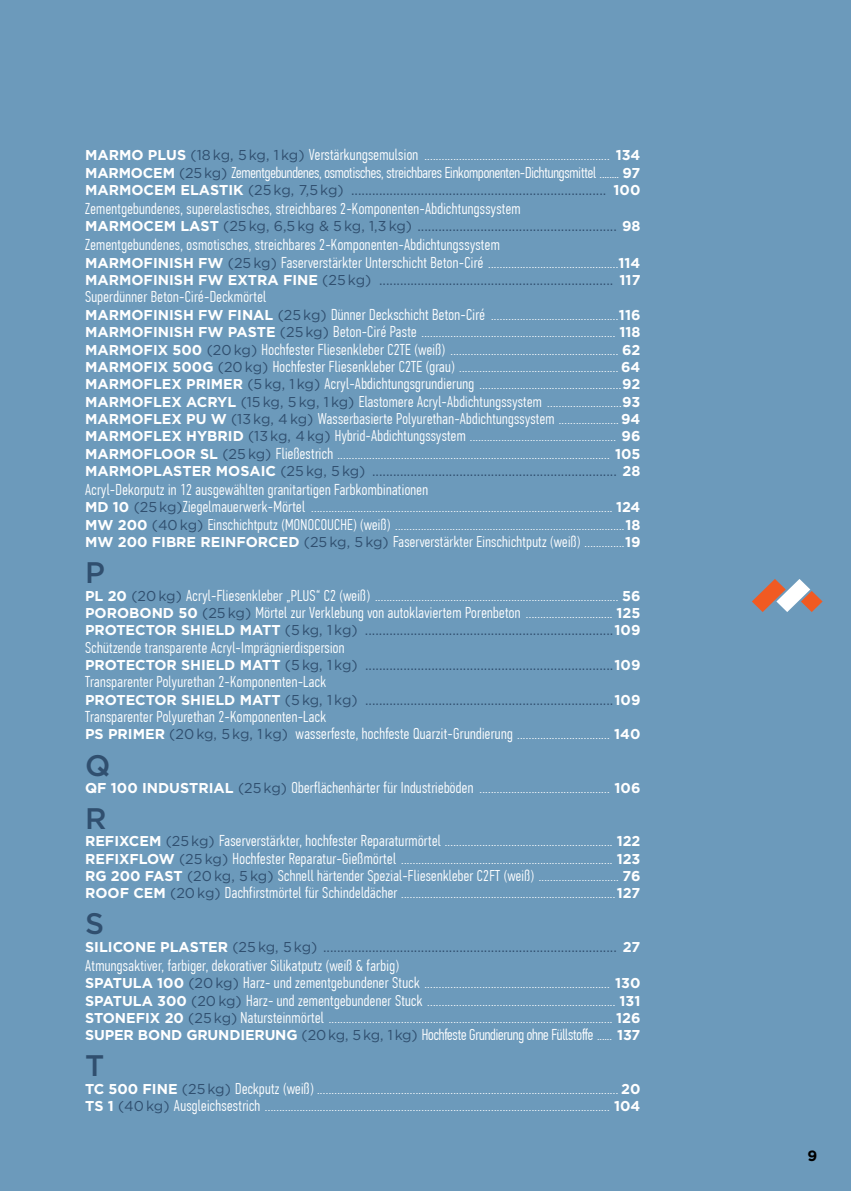
<style>
.page{position:relative;width:851px;height:1191px;background:#fff}
.page>*{position:absolute;margin:0;border:0;box-sizing:border-box;transform-origin:0 0}
.t1{font:500 29.7px "Gotham Greek";color:#304f6f}
.t2{font:300 15.75px/17.4px "PF Din Text Comp Pro";letter-spacing:.02em;color:#fff}
.t3{font:300 15.75px/17.4px "PF Din Text Comp Pro";letter-spacing:-.01em;color:#fff}
.t4{font:300 15.6px/17.4px "PF Din Text Comp Pro";letter-spacing:.02em;color:#fff;text-align:justify}
.t5{font:700 14.85px "Gotham Greek";color:#000}
.t6{font:14.25px "Gotham Greek";letter-spacing:-.025em;color:#304f6f}
.s1{font-family:"Gotham Greek";font-weight:700;font-size:14.25px}
.s2{font-family:"Gotham Greek";font-weight:400;font-size:14.25px;color:#304f6f}
.s3{font-weight:700;color:#fff}
.s4{font-size:15.6px}
</style>
<div class="page">
<div style="left:0;top:0;width:850px;height:1191px;background:#6c9abb"></div>
<svg style="left:752px;top:579px;width:70px;height:33px"></svg>
<p class="t3" style="left:85px;top:146px;width:557px"><span class="s1">MARMO PLUS</span> <span class="s2">(18 kg, 5 kg, 1 kg)</span> Verstärkungsemulsion ................................................................ <span class="s1">134<br>ΜΑRΜOCΕΜ</span> <span class="s2">(25 kg)</span> Zementgebundenes, osmotisches, streichbares Einkomponenten-Dichtungsmittel ........ <span class="s1">97</span></p>
<p class="t6" style="left:85px;top:182px;width:556px"><span class="s3">ΜΑRΜOCΕΜ ELASTIK</span> (25 kg, 7,5 kg) ......................................................................... <span class="s3">100</span></p>
<p class="t2" style="left:85px;top:200px;width:437px">Zementgebundenes, superelastisches, streichbares 2-Komponenten-Abdichtungssystem</p>
<p class="t6" style="left:85px;top:218px;width:556px"><span class="s3">ΜΑRΜOCΕΜ LAST</span> (25 kg, 6,5 kg &amp; 5 kg, 1,3 kg) ......................................................... <span class="s3">98</span></p>
<p class="t2" style="left:85px;top:236px;width:557px">Zementgebundenes, osmotisches, streichbares 2-Komponenten-Abdichtungssystem<br><span class="s1">MARMOFINISH FW</span> <span class="s2">(25 kg)</span> Faserverstärkter Unterschicht Beton-Ciré .............................................<span class="s1">114</span></p>
<p class="t6" style="left:85px;top:272px;width:557px"><span class="s3">MARMOFINISH FW EXTRA FINE</span> (25 kg) ................................................................... <span class="s3">117</span></p>
<p class="t2" style="left:85px;top:288px;width:557px">Superdünner Beton-Ciré-Deckmörtel<br><span class="s1">MARMOFINISH FW FINAL</span> <span class="s2">(25 kg)</span> Dünner Deckschicht Beton-Ciré ............................................<span class="s1">116<br>MARMOFINISH FW PASTE</span> <span class="s2">(25 kg)</span> Beton-Ciré Paste ................................................................... <span class="s1">118<br>MARMOFIX 500</span> <span class="s2">(20 kg)</span> Hochfester Fliesenkleber C2TE (weiß) .......................................................... <span class="s1">62<br>MARMOFIX 500G</span> <span class="s2">(20 kg)</span> Hochfester Fliesenkleber C2TE (grau) ....................................................... <span class="s1">64<br>MARMOFLEX PRIMER</span> <span class="s2">(5 kg, 1 kg)</span> Acryl-Abdichtungsgrundierung .................................................<span class="s1">92</span></p>
<p class="t4" style="left:85px;top:392px;width:556px"><span class="s1">MARMOFLEX ACRYL</span> <span class="s2">(15 kg, 5 kg, 1 kg)</span> Elastomere Acryl-Abdichtungssystem ..........................<span class="s1">93<br>MARMOFLEX PU W</span> <span class="s2">(13 kg, 4 kg)</span> Wasserbasierte Polyurethan-Abdichtungssystem ..................... <span class="s1">94<br>MARMOFLEX HYBRID</span> <span class="s2">(13 kg, 4 kg)</span> Hybrid-Abdichtungssystem ................................................... <span class="s1">96</span></p>
<p class="t2" style="left:85px;top:444px;width:556px"><span class="s1">MARMOFLOOR SL</span> <span class="s2">(25 kg)</span> Fließestrich .............................................................................................. <span class="s1">105</span></p>
<p class="t6" style="left:85px;top:463px;width:557px"><span class="s3">MARMOPLASTER MOSAIC</span> (25 kg, 5 kg) ...................................................................... <span class="s3">28</span></p>
<p class="t2" style="left:85px;top:481px;width:557px">Acryl-Dekorputz in 12 ausgewählten granitartigen Farbkombinationen<br><span class="s1">MD 10</span> <span class="s2">(25 kg)</span>Ziegelmauerwerk-Mörtel ........................................................................................................ <span class="s1">124</span></p>
<p class="t4" style="left:85px;top:516px;width:556px"><span class="s1">MW 200</span> <span class="s2">(40 kg)</span> Einschichtputz (MONOCOUCHE) (weiß) ................................................................................<span class="s1">18<br>MW 200 FIBRE REINFORCED</span> <span class="s2">(25 kg, 5 kg)</span> Faserverstärkter Einschichtputz (weiß) ..............<span class="s1">19</span></p>
<h1 class="t1" style="left:85px;top:556px;width:21px">P</h1>
<p class="t2" style="left:85px;top:586px;width:557px"><span class="s1">PL 20</span> <span class="s2">(20 kg)</span> Acryl-Fliesenkleber „PLUS“ C2 (weiß) .................................................................................... <span class="s1">56<br>POROBOND 50</span> <span class="s2">(25 kg)</span> Mörtel zur Verklebung von autoklaviertem Porenbeton .............................. <span class="s1">125</span></p>
<p class="t6" style="left:85px;top:622px;width:556px"><span class="s3">PROTECTOR SHIELD MATT</span> (5 kg, 1 kg) .......................................................................<span class="s3">109</span></p>
<p class="t2" style="left:85px;top:638px;width:261px">Schützende transparente Acryl-Imprägnierdispersion</p>
<p class="t6" style="left:85px;top:657px;width:556px"><span class="s3">PROTECTOR SHIELD MATT</span> (5 kg, 1 kg) .......................................................................<span class="s3">109</span></p>
<p class="t2" style="left:85px;top:673px;width:242px">Transparenter Polyurethan 2-Komponenten-Lack</p>
<p class="t6" style="left:85px;top:692px;width:556px"><span class="s3">PROTECTOR SHIELD MATT</span> (5 kg, 1 kg) .......................................................................<span class="s3">109</span></p>
<p class="t2" style="left:85px;top:708px;width:557px">Transparenter Polyurethan 2-Komponenten-Lack<br><span class="s1">PS PRIMER</span> <span class="s2">(20 kg, 5 kg, 1 kg)</span> wasserfeste, hochfeste Quarzit-Grundierung ................................ <span class="s1">140</span></p>
<h1 class="t1" style="left:85px;top:748px;width:27px">Q</h1>
<p class="t2" style="left:85px;top:778px;width:557px"><span class="s1">QF 100 INDUSTRIAL</span> <span class="s2">(25 kg)</span> Oberflächenhärter für Industrieböden ............................................. <span class="s1">106</span></p>
<h1 class="t1" style="left:85px;top:801px;width:23px">R</h1>
<p class="t2" style="left:85px;top:832px;width:557px"><span class="s1">REFIXCEM</span> <span class="s2">(25 kg)</span> Faserverstärkter, hochfester Reparaturmörtel .......................................................... <span class="s1">122<br>REFIXFLOW</span> <span class="s2">(25 kg)</span> Hochfester Reparatur-Gießmörtel ......................................................................... <span class="s1">123</span></p>
<p class="t4" style="left:85px;top:867px;width:557px"><span class="s1">RG 200 FAST</span> <span class="s2">(20 kg, 5 kg)</span> Schnell härtender Spezial-Fliesenkleber C2FT (weiß) ............................ <span class="s1">76</span></p>
<p class="t2" style="left:85px;top:884px;width:556px"><span class="s1">ROOF CEM</span> <span class="s2">(20 kg)</span> Dachfirstmörtel für Schindeldächer ..........................................................................<span class="s1">127</span></p>
<h1 class="t1" style="left:85px;top:907px;width:21px">S</h1>
<p class="t6" style="left:85px;top:939px;width:557px"><span class="s3">SILICONE PLASTER</span> (25 kg, 5 kg) .................................................................................... <span class="s3">27</span></p>
<p class="t2" style="left:85px;top:956px;width:557px">Atmungsaktiver, farbiger, dekorativer Silikatputz (weiß &amp; farbig)<br><span class="s1">SPATULA 100</span> <span class="s2">(20 kg)</span> Harz- und zementgebundener Stuck ................................................................ <span class="s1">130<br>SPATULA 300</span> <span class="s2">(20 kg)</span> Harz- und zementgebundener Stuck ................................................................. <span class="s1">131<br>STONEFIX 20</span> <span class="s2">(25 kg)</span> Natursteinmörtel .................................................................................................. <span class="s1">126<br>SUPER BOND GRUNDIERUNG</span> <span class="s2">(20 kg, 5 kg, 1 kg)</span> Hochfeste Grundierung ohne Füllstoffe ...... <span class="s1">137</span></p>
<h1 class="t1" style="left:85px;top:1049px;width:21px">T</h1>
<p class="t2" style="left:85px;top:1079px;width:557px"><span class="s1">TC 500 FINE</span> <span class="s2">(25 kg)</span> <span class="s4">Deckputz</span> (weiß) ........................................................................................................ <span class="s1">20<br>TS 1</span> <span class="s2">(40 kg)</span> Ausgleichsestrich ....................................................................................................................... <span class="s1">104</span></p>
<p class="t5" style="left:807px;top:1147px;width:11px">9</p>
</div>
